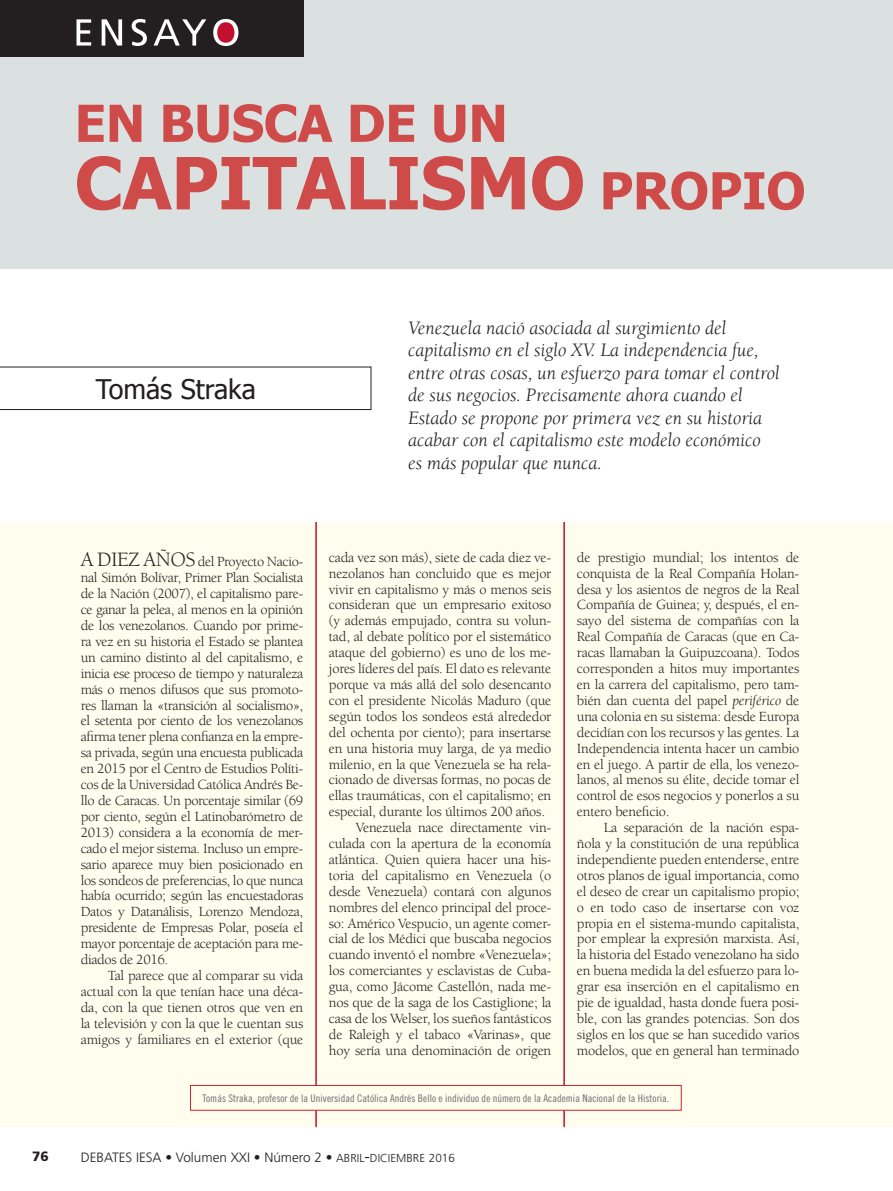
<style>
.page{position:relative;width:893px;height:1191px;background:#fff}
.page>*{position:absolute;margin:0;border:0;box-sizing:border-box;transform-origin:0 0}
.t1{font:700 72px "Tahoma";letter-spacing:-.005em;color:#ce4b49}
.t2{font:700 51px "Tahoma";letter-spacing:-.005em;color:#ce4b49}
.t3{font:27px "Tahoma";color:#231f20}
.t4{font:italic 19.5px/22.5px "Berkeley Std";color:#231f20}
.t5{font:14.4px/15.9px "Berkeley Std";letter-spacing:-.015em;color:#231f20;text-align:justify}
.t6{font:300 13.5px "Frutiger";color:#231f20}
.t7{font:900 13.5px "Frutiger";color:#231f20}
.t8{font:10.5px "Trade Gothic LT Std Cn 18";letter-spacing:.005em;color:#6c6d70}
.s1{font-size:51px}
.s2{font-size:21px}
.s3{font-style:italic}
.s4{font-size:11.55px}
.s5{font-size:16.5px}
.s6{font-size:11.7px}
</style>
<div class="page">
<hr style="left:892px;top:0;width:1px;height:1127px;background:#fffdee">
<div style="left:0;top:0;width:893px;height:1126px;background:#fffdee"></div>
<hr style="left:315px;top:106px;width:2px;height:1020px;background:#c3102f">
<hr style="left:563px;top:106px;width:2px;height:1020px;background:#c3102f">
<div style="left:0;top:0;width:893px;height:521px;background:#fff"></div>
<div style="left:0;top:0;width:893px;height:268px;background:#dbe0e0"></div>
<svg style="left:0;top:367px;width:371px;height:43px"></svg>
<div style="left:0;top:0;width:303px;height:56px;background:#231f20"></div>
<svg style="left:77px;top:19px;width:161px;height:27px"></svg>
<div style="left:190px;top:1085px;width:491px;height:25px;background:#fffdee"></div>
<div style="left:190px;top:1085px;width:492px;height:25px;border:1px solid #d1232a"></div>
<p class="t2" style="left:75px;top:87px;width:435px">EN BUSCA DE UN</p>
<p class="t1" style="left:75px;top:133px;width:732px">CAPITALISMO <span class="s1">PROPIO</span></p>
<p class="t3" style="left:96px;top:371px;width:162px">Tomás Straka</p>
<p class="t4" style="left:408px;top:317px;width:373px">Venezuela nació asociada al surgimiento del capitalismo en el siglo XV. La independencia fue, entre otras cosas, un esfuerzo para tomar el control de sus negocios. Precisamente ahora cuando el Estado se propone por primera vez en su historia acabar con el capitalismo este modelo económico</p>
<p class="t4" style="left:408px;top:452px;width:195px">es más popular que nunca.</p>
<p class="t5" style="left:81px;top:554px;width:224px"><span class="s2">A DIEZ AÑOS</span> del Proyecto Nacio&shy;nal Simón Bolívar, Primer Plan Socialista de la Nación (2007), el capitalismo pare&shy;ce ganar la pelea, al menos en la opinión de los venezolanos. Cuando por prime&shy;ra vez en su historia el Estado se plantea un camino distinto al del capitalismo, e inicia ese proceso de tiempo y naturaleza más o menos difusos que sus promoto&shy;res llaman la «transición al socialismo», el setenta por ciento de los venezolanos afirma tener plena confianza en la empre&shy;sa privada, según una encuesta publicada en 2015 por el Centro de Estudios Políti&shy;cos de la Universidad Católica Andrés Be&shy;llo de Caracas. Un porcentaje similar (69 por ciento, según el Latinobarómetro de 2013) considera a la economía de mer&shy;cado el mejor sistema. Incluso un empre&shy;sario aparece muy bien posicionado en los sondeos de preferencias, lo que nunca había ocurrido; según las encuestadoras Datos y Datanálisis, Lorenzo Mendoza, presidente de Empresas Polar, poseía el mayor porcentaje de aceptación para me&shy;diados de 2016.</p>
<p class="t5" style="left:81px;top:967px;width:224px;text-indent:27px">Tal parece que al comparar su vida actual con la que tenían hace una déca&shy;da, con la que tienen otros que ven en la televisión y con la que le cuentan sus amigos y familiares en el exterior (que</p>
<p class="t5" style="left:329px;top:549px;width:224px">cada vez son más), siete de cada diez ve&shy;nezolanos han concluido que es mejor vivir en capitalismo y más o menos seis consideran que un empresario exitoso (y además empujado, contra su volun&shy;tad, al debate político por el sistemático ataque del gobierno) es uno de los me&shy;jores líderes del país. El dato es relevante porque va más allá del solo desencanto con el presidente Nicolás Maduro (que según todos los sondeos está alrededor del ochenta por ciento); para insertarse en una historia muy larga, de ya medio milenio, en la que Venezuela se ha rela&shy;cionado de diversas formas, no pocas de ellas traumáticas, con el capitalismo; en especial, durante los últimos 200 años.</p>
<p class="t5" style="left:329px;top:820px;width:224px;text-indent:27px">Venezuela nace directamente vin&shy;culada con la apertura de la economía atlántica. Quien quiera hacer una his&shy;toria del capitalismo en Venezuela (o desde Venezuela) contará con algunos nombres del elenco principal del proce&shy;so: Américo Vespucio, un agente comer&shy;cial de los Médici que buscaba negocios cuando inventó el nombre «Venezuela»; los comerciantes y esclavistas de Cuba&shy;gua, como Jácome Castellón, nada me&shy;nos que de la saga de los Castiglione; la casa de los Welser, los sueños fantásticos de Raleigh y el tabaco «Varinas», que hoy sería una denominación de origen</p>
<p class="t8" style="left:203px;top:1091px;width:468px">Tomás Straka, profesor de la Universidad Católica Andrés Bello e individuo de número de la Academia Nacional de la Historia.</p>
<p class="t5" style="left:577px;top:549px;width:224px">de prestigio mundial; los intentos de conquista de la Real Compañía Holan&shy;desa y los asientos de negros de la Real Compañía de Guinea; y, después, el en&shy;sayo del sistema de compañías con la Real Compañía de Caracas (que en Ca&shy;racas llamaban la Guipuzcoana). Todos corresponden a hitos muy importantes en la carrera del capitalismo, pero tam&shy;bién dan cuenta del papel <span class="s3">periférico</span> de una colonia en su sistema: desde Europa decidían con los recursos y las gentes. La Independencia intenta hacer un cambio en el juego. A partir de ella, los venezo&shy;lanos, al menos su élite, decide tomar el control de esos negocios y ponerlos a su entero beneficio.</p>
<p class="t5" style="left:577px;top:820px;width:224px;text-indent:27px">La separación de la nación espa&shy;ñola y la constitución de una república independiente pueden entenderse, entre otros planos de igual importancia, como el deseo de crear un capitalismo propio; o en todo caso de insertarse con voz propia en el sistema-mundo capitalista, por emplear la expresión marxista. Así, la historia del Estado venezolano ha sido en buena medida la del esfuerzo para lo&shy;grar esa inserción en el capitalismo en pie de igualdad, hasta donde fuera posi&shy;ble, con las grandes potencias. Son dos siglos en los que se han sucedido varios modelos, que en general han terminado</p>
<p class="t7" style="left:32px;top:1148px;width:18px">76</p>
<p class="t6" style="left:81px;top:1150px;width:376px">DEBATES IESA • Volumen XXI • Número 2 • <span class="s4">ABRIL</span><span class="s5">-</span><span class="s4">DICIEMBRE</span> <span class="s6">2016</span></p>
</div>
